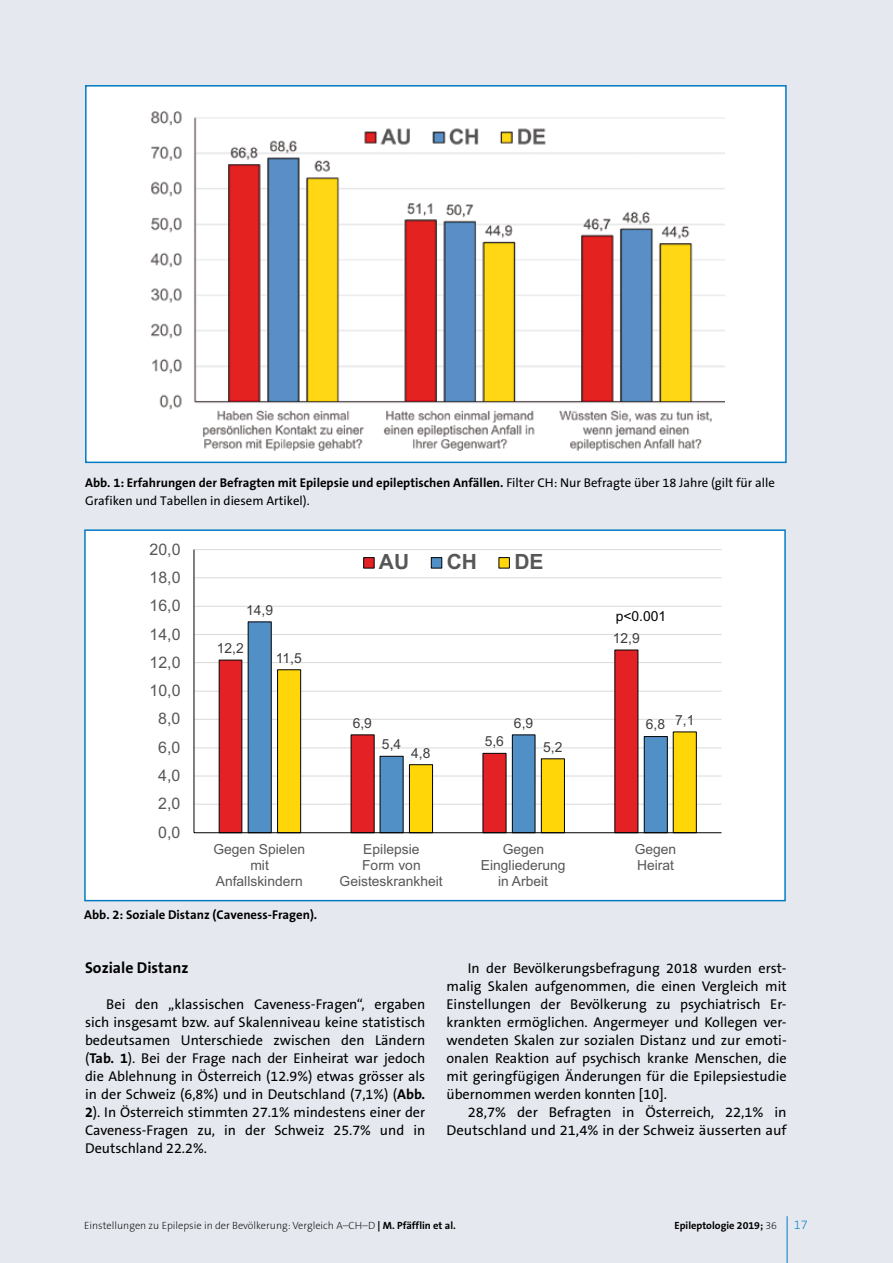
<style>
.page{position:relative;width:893px;height:1263px;background:#e5e9ef}
.page>*{position:absolute;margin:0;border:0;box-sizing:border-box;transform-origin:0 0}
.t1{font:700 21px "Arial";color:#575756}
.t2{font:15.9px "Arial";color:#575756}
.t3{font:700 15.75px "The Sans B W7";color:#000}
.t4{font:14.25px/18px "The Sans B W5 Plain";color:#000;text-align:justify}
.t5{font:13.8px/15.9px "Arial";color:#575756;text-align:center}
.t6{font:13.8px "Arial";color:#3c3d3d}
.t7{font:13.8px "Arial";color:#000204}
.t8{font:700 12.75px "The Sans B W7";color:#000}
.t9{font:12.75px "The Sans B W5 Plain";color:#000}
.t10{font:200 12.75px "The Sans B W2";color:#007bc2}
.t11{font:200 10.5px "The Sans B W2";color:#000}
.t12{font:700 10.5px "The Sans B W7";color:#000}
.s1{font-family:"The Sans B W5 Plain";font-weight:400}
.s2{font-family:"The Sans B W7";font-weight:700}
.s3{font-family:"The Sans B W2";font-weight:200}
</style>
<div class="page">
<hr style="left:787px;top:1216px;width:1px;height:47px;background:#007bc2">
<div style="left:85px;top:530px;width:700px;height:371px;background:#fff"></div>
<hr style="left:194px;top:549px;width:527px;height:1px;background:#dadad7">
<hr style="left:194px;top:577px;width:527px;height:1px;background:#dadad7">
<hr style="left:194px;top:606px;width:527px;height:1px;background:#dadad7">
<hr style="left:194px;top:634px;width:527px;height:1px;background:#dadad7">
<hr style="left:194px;top:662px;width:527px;height:1px;background:#dadad7">
<hr style="left:194px;top:691px;width:527px;height:1px;background:#dadad7">
<hr style="left:194px;top:719px;width:527px;height:1px;background:#dadad7">
<hr style="left:194px;top:747px;width:527px;height:1px;background:#dadad7">
<hr style="left:194px;top:776px;width:527px;height:1px;background:#dadad7">
<hr style="left:194px;top:804px;width:527px;height:1px;background:#dadad7">
<svg style="left:218px;top:659px;width:29px;height:173px;background:#d8494b"></svg>
<svg style="left:247px;top:621px;width:392px;height:211px"></svg>
<svg style="left:277px;top:669px;width:420px;height:163px"></svg>
<hr style="left:194px;top:550px;width:1px;height:283px;background:#000204">
<hr style="left:194px;top:832px;width:527px;height:1px;background:#000204">
<div style="left:363px;top:557px;width:12px;height:11px;background:#e42225;border:1px solid #000204"></div>
<div style="left:431px;top:557px;width:11px;height:11px;background:#518fc7;border:1px solid #000204"></div>
<div style="left:498px;top:557px;width:12px;height:11px;background:#ffd709;border:1px solid #000204"></div>
<div style="left:84px;top:529px;width:702px;height:372px;border:2px solid #007bc2"></div>
<div style="left:86px;top:86px;width:700px;height:376px;background:#fff"></div>
<img style="left:150px;top:111px;width:574px;height:340px">
<div style="left:85px;top:85px;width:702px;height:378px;border:2px solid #007bc2"></div>
<p class="t8" style="left:85px;top:475px;width:691px">Abb. 1: Erfahrungen der Befragten mit Epilepsie und epileptischen Anfällen. <span class="s1">Filter CH: Nur Befragte über 18 Jahre (gilt für alle</span></p>
<p class="t9" style="left:85px;top:493px;width:226px">Grafiken und Tabellen in diesem Artikel).</p>
<p class="t2" style="left:150px;top:539px;width:33px">20,0</p>
<p class="t2" style="left:150px;top:567px;width:33px">18,0</p>
<p class="t2" style="left:150px;top:595px;width:33px">16,0</p>
<p class="t2" style="left:150px;top:623px;width:33px">14,0</p>
<p class="t2" style="left:150px;top:652px;width:33px">12,0</p>
<p class="t2" style="left:150px;top:680px;width:33px">10,0</p>
<p class="t2" style="left:158px;top:708px;width:24px">8,0</p>
<p class="t2" style="left:158px;top:736px;width:24px">6,0</p>
<p class="t2" style="left:158px;top:765px;width:24px">4,0</p>
<p class="t2" style="left:158px;top:793px;width:24px">2,0</p>
<p class="t2" style="left:158px;top:822px;width:24px">0,0</p>
<p class="t6" style="left:246px;top:601px;width:28px">14,9</p>
<p class="t6" style="left:217px;top:639px;width:28px">12,2</p>
<p class="t6" style="left:276px;top:649px;width:27px">11,5</p>
<h1 class="t1" style="left:379px;top:548px;width:32px">AU</h1>
<h1 class="t1" style="left:447px;top:548px;width:32px">CH</h1>
<h1 class="t1" style="left:514px;top:548px;width:31px">DE</h1>
<p class="t7" style="left:616px;top:607px;width:52px">p&lt;0.001</p>
<p class="t6" style="left:613px;top:629px;width:28px">12,9</p>
<p class="t6" style="left:353px;top:714px;width:21px">6,9</p>
<p class="t6" style="left:382px;top:735px;width:21px">5,4</p>
<p class="t6" style="left:514px;top:714px;width:21px">6,9</p>
<p class="t6" style="left:646px;top:715px;width:21px">6,8</p>
<p class="t6" style="left:485px;top:732px;width:21px">5,6</p>
<p class="t6" style="left:411px;top:744px;width:21px">4,8</p>
<p class="t6" style="left:543px;top:738px;width:21px">5,2</p>
<p class="t6" style="left:675px;top:711px;width:21px">7,1</p>
<p class="t5" style="left:213px;top:841px;width:93px">Gegen Spielen mit<br>Anfallskindern</p>
<p class="t5" style="left:340px;top:841px;width:105px">Epilepsie<br>Form von<br>Geisteskrankheit</p>
<p class="t5" style="left:481px;top:841px;width:86px">Gegen<br>Eingliederung in Arbeit</p>
<p class="t5" style="left:635px;top:841px;width:43px;text-align:left">Gegen<br>Heirat</p>
<p class="t8" style="left:84px;top:907px;width:235px">Abb. 2: Soziale Distanz (Caveness-Fragen).</p>
<p class="t3" style="left:85px;top:958px;width:105px">Soziale Distanz</p>
<p class="t4" style="left:85px;top:996px;width:342px;text-indent:21px">Bei den „klassischen Caveness-Fragen“, ergaben sich insgesamt bzw. auf Skalenniveau keine statistisch bedeutsamen Unterschiede zwischen den Ländern (<span class="s2">Tab. 1</span>). Bei der Frage nach der Einheirat war jedoch die Ablehnung in Österreich (12.9%) etwas grösser als in der Schweiz (6,8%) und in Deutschland (7,1%) (<span class="s2">Abb.<br>2</span>). In Österreich stimmten 27.1% mindestens einer der Caveness-Fragen zu, in der Schweiz 25.7% und in Deutschland 22.2%.</p>
<p class="t4" style="left:446px;top:960px;width:342px;text-indent:21px">In der Bevölkerungsbefragung 2018 wurden erst&shy;malig Skalen aufgenommen, die einen Vergleich mit Einstellungen der Bevölkerung zu psychiatrisch Er&shy;krankten ermöglichen. Angermeyer und Kollegen ver&shy;wendeten Skalen zur sozialen Distanz und zur emoti&shy;onalen Reaktion auf psychisch kranke Menschen, die mit geringfügigen Änderungen für die Epilepsiestudie übernommen werden konnten [10].</p>
<p class="t4" style="left:446px;top:1104px;width:342px;text-align:right">28,7% der Befragten in Österreich, 22,1% in<br>Deutschland und 21,4% in der Schweiz äusserten auf</p>
<p class="t11" style="left:84px;top:1219px;width:373px">Einstellungen zu Epilepsie in der Bevölkerung: Vergleich A–CH–D <span class="s2">| M. Pfäfflin et al.</span></p>
<p class="t12" style="left:674px;top:1218px;width:104px">Epileptologie 2019; <span class="s3">36</span></p>
<p class="t10" style="left:794px;top:1216px;width:16px">17</p>
</div>
